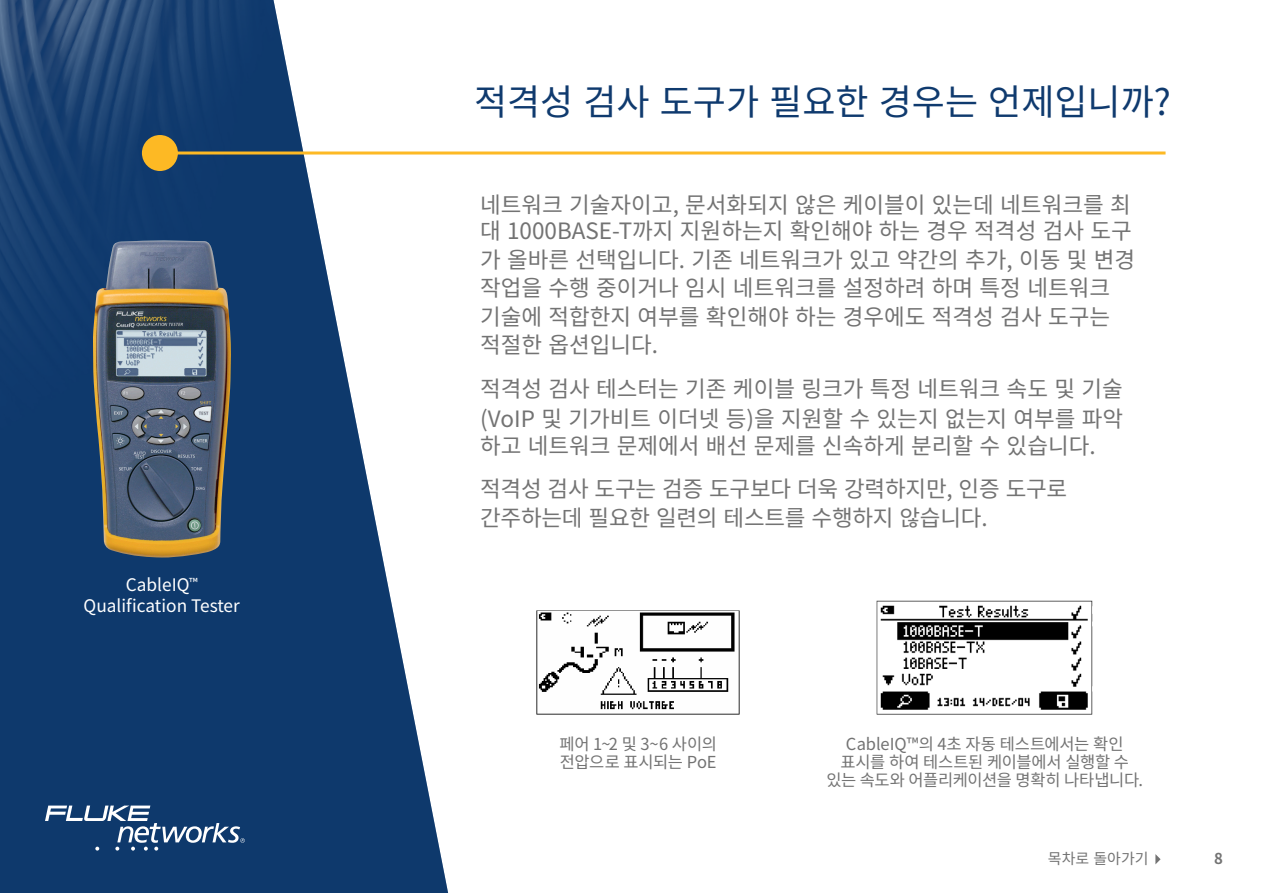
<style>
.page{position:relative;width:1263px;height:893px;background:#fff}
.page>*{position:absolute;margin:0;border:0;box-sizing:border-box;transform-origin:0 0}
.Body_copy{font:36px "Noto Sans CJ Kkr";color:#0f3a6e}
.Body_copy-2{font:22.5px/28.5px "Noto Sans CJ Kkr";color:#737373}
.t1{font:17.25px/21px "Noto Sans CJ Kkr";color:#fff;text-align:center}
.Captions{font:16.5px/18px "Noto Sans CJ Kkr";letter-spacing:-.015em;color:#737373;text-align:center}
.t2{font:15px "Noto Sans CJ Kkr";color:#737373}
.t3{font:700 15px "Noto Sans CJ Kkr";color:#737373}
</style>
<div class="page">
<img style="left:0;top:0;width:448px;height:893px">
<svg style="left:1155px;top:854px;width:5px;height:10px"></svg>
<svg style="left:45px;top:806px;width:200px;height:45px"></svg>
<hr style="left:166px;top:152px;width:999px;height:3px;background:#fdb924">
<div style="left:142px;top:135px;width:36px;height:36px;background:#fdb924;border-radius:50%"></div>
<img style="left:93px;top:240px;width:138px;height:318px">
<img style="left:537px;top:610px;width:202px;height:105px">
<img style="left:877px;top:600px;width:215px;height:114px">
<p class="t1" style="left:84px;top:575px;width:158px">CableIQ<sup>™<br></sup>Qualification Tester</p>
<p class="Body_copy" style="left:474px;top:82px;width:698px">적격성 검사 도구가 필요한 경우는 언제입니까?</p>
<p class="Body_copy-2" style="left:480px;top:192px;width:653px;line-height:26.4px">네트워크 기술자이고, 문서화되지 않은 케이블이 있는데 네트워크를 최 대 1000BASE-T까지 지원하는지 확인해야 하는 경우 적격성 검사 도구</p>
<p class="Body_copy-2" style="left:480px;top:246px;width:657px">가 올바른 선택입니다. 기존 네트워크가 있고 약간의 추가, 이동 및 변경 작업을 수행 중이거나 임시 네트워크를 설정하려 하며 특정 네트워크 기술에 적합한지 여부를 확인해야 하는 경우에도 적격성 검사 도구는 적절한 옵션입니다.</p>
<p class="Body_copy-2" style="left:480px;top:374px;width:645px;line-height:30.6px">적격성 검사 테스터는 기존 케이블 링크가 특정 네트워크 속도 및 기술 (VoIP 및 기가비트 이더넷 등)을 지원할 수 있는지 없는지 여부를 파악</p>
<p class="Body_copy-2" style="left:480px;top:424px;width:617px;line-height:43.5px">하고 네트워크 문제에서 배선 문제를 신속하게 분리할 수 있습니다. 적격성 검사 도구는 검증 도구보다 더욱 강력하지만, 인증 도구로</p>
<p class="Body_copy-2" style="left:480px;top:504px;width:509px">간주하는데 필요한 일련의 테스트를 수행하지 않습니다.</p>
<p class="Captions" style="left:559px;top:735px;width:159px;text-align:left">페어 1~2 및 3~6 사이의 전압으로 표시되는 PoE</p>
<p class="Captions" style="left:826px;top:735px;width:318px">CableIQ™의 4초 자동 테스트에서는 확인 표시를 하여 테스트된 케이블에서 실행할 수 있는 속도와 어플리케이션을 명확히 나타냅니다.</p>
<p class="t2" style="left:1048px;top:850px;width:102px">목차로 돌아가기</p>
<p class="t3" style="left:1214px;top:850px;width:10px">8</p>
</div>
